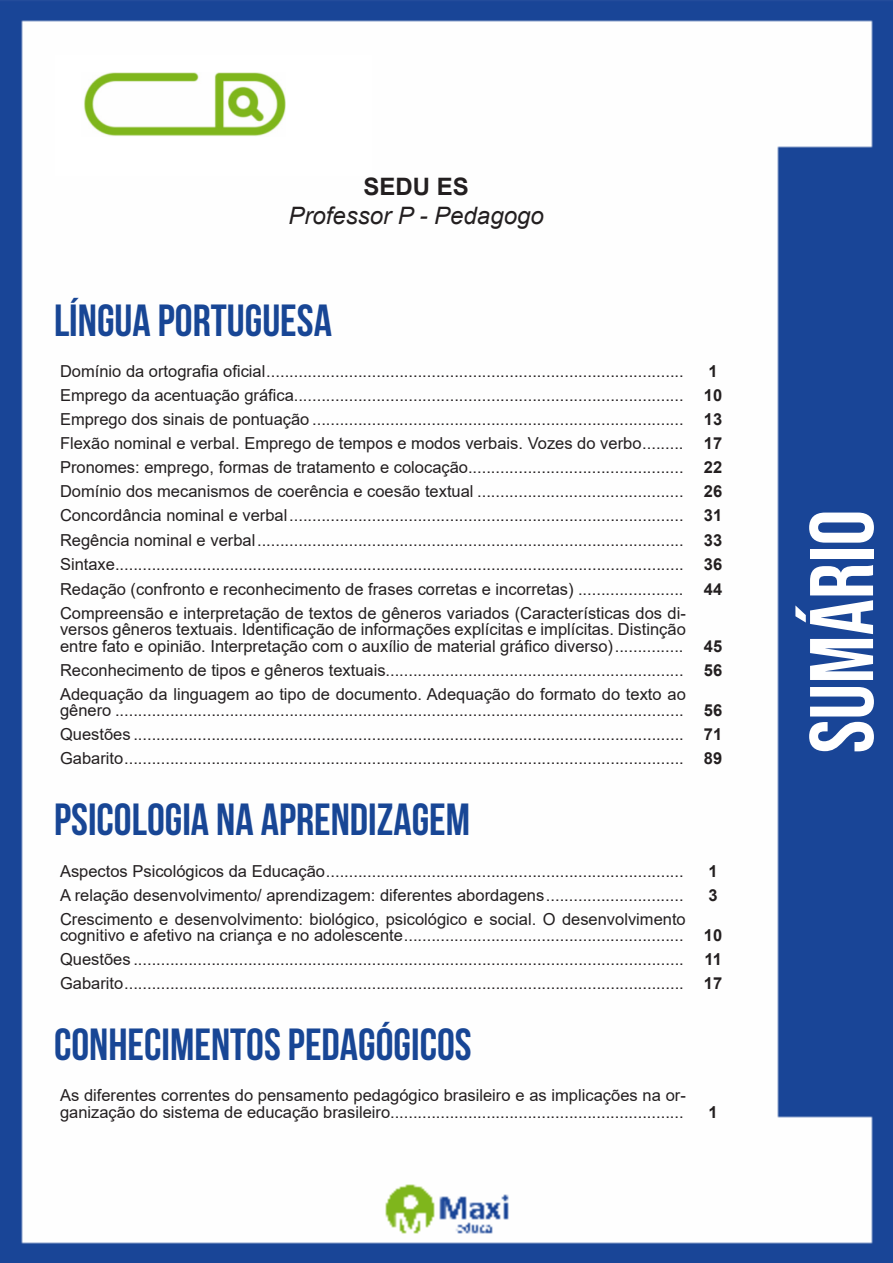
<style>
.page{position:relative;width:893px;height:1263px;background:#fff}
.page>*{position:absolute;margin:0;border:0;box-sizing:border-box;transform-origin:0 0}
.t1{font:90px "Bebas Neue";color:#fff}
.t2{font:700 45px "Bebas Neue";color:#184695}
.t3{font:italic 24px "Arial";color:#231f20}
.t4{font:700 24px "Arial";color:#231f20}
.ALTERNATIVAS{font:16.5px/16.5px "Arial";color:#231f20}
.INDICE{font:700 16.5px "Arial";color:#231f20}
</style>
<div class="page">
<img style="left:0;top:0;width:893px;height:1263px">
<div style="left:55px;top:55px;width:317px;height:121px;background:#fff"></div>
<img style="left:84px;top:72px;width:201px;height:64px">
<p class="t4" style="left:363px;top:170px;width:107px">SEDU ES</p>
<p class="t3" style="left:288px;top:200px;width:257px">Professor P - Pedagogo</p>
<p class="t2" style="left:54px;top:295px;width:279px">LÍNGUA PORTUGUESA</p>
<p class="ALTERNATIVAS" style="left:60px;top:363px;width:625px">Domínio da ortografia oficial...........................................................................................</p>
<p class="INDICE" style="left:708px;top:360px;width:11px">1</p>
<p class="ALTERNATIVAS" style="left:60px;top:387px;width:625px">Emprego da acentuação gráfica.....................................................................................</p>
<p class="INDICE" style="left:704px;top:384px;width:20px">10</p>
<p class="ALTERNATIVAS" style="left:60px;top:411px;width:625px">Emprego dos sinais de pontuação .................................................................................</p>
<p class="INDICE" style="left:704px;top:408px;width:20px">13</p>
<p class="ALTERNATIVAS" style="left:60px;top:435px;width:625px">Flexão nominal e verbal. Emprego de tempos e modos verbais. Vozes do verbo.........</p>
<p class="INDICE" style="left:704px;top:432px;width:20px">17</p>
<p class="ALTERNATIVAS" style="left:60px;top:459px;width:625px">Pronomes: emprego, formas de tratamento e colocação...............................................</p>
<p class="INDICE" style="left:704px;top:456px;width:20px">22</p>
<p class="ALTERNATIVAS" style="left:60px;top:483px;width:625px">Domínio dos mecanismos de coerência e coesão textual .............................................</p>
<p class="INDICE" style="left:704px;top:480px;width:20px">26</p>
<p class="ALTERNATIVAS" style="left:60px;top:507px;width:625px">Concordância nominal e verbal......................................................................................</p>
<p class="INDICE" style="left:704px;top:504px;width:20px">31</p>
<p class="ALTERNATIVAS" style="left:60px;top:532px;width:625px">Regência nominal e verbal.............................................................................................</p>
<p class="INDICE" style="left:704px;top:529px;width:20px">33</p>
<p class="ALTERNATIVAS" style="left:60px;top:556px;width:625px">Sintaxe............................................................................................................................</p>
<p class="INDICE" style="left:704px;top:553px;width:20px">36</p>
<p class="ALTERNATIVAS" style="left:60px;top:580px;width:625px">Redação (confronto e reconhecimento de frases corretas e incorretas) .......................</p>
<p class="INDICE" style="left:704px;top:577px;width:20px">44</p>
<p class="ALTERNATIVAS" style="left:60px;top:604px;width:627px;text-align:justify">Compreensão e interpretação de textos de gêneros variados (Características dos di&shy;versos gêneros textuais. Identificação de informações explícitas e implícitas. Distinção entre fato e opinião. Interpretação com o auxílio de material gráfico diverso)...............</p>
<p class="INDICE" style="left:704px;top:634px;width:20px">45</p>
<p class="ALTERNATIVAS" style="left:60px;top:661px;width:625px">Reconhecimento de tipos e gêneros textuais.................................................................</p>
<p class="INDICE" style="left:704px;top:658px;width:20px">56</p>
<p class="ALTERNATIVAS" style="left:60px;top:685px;width:627px">Adequação da linguagem ao tipo de documento. Adequação do formato do texto ao gênero ............................................................................................................................</p>
<p class="INDICE" style="left:704px;top:699px;width:20px">56</p>
<p class="ALTERNATIVAS" style="left:60px;top:726px;width:625px">Questões ........................................................................................................................</p>
<p class="INDICE" style="left:704px;top:723px;width:20px">71</p>
<p class="ALTERNATIVAS" style="left:60px;top:750px;width:625px">Gabarito..........................................................................................................................</p>
<p class="INDICE" style="left:704px;top:747px;width:20px">89</p>
<p class="t2" style="left:54px;top:795px;width:418px">PSICOLOGIA NA APRENDIZAGEM</p>
<p class="ALTERNATIVAS" style="left:60px;top:862px;width:625px">Aspectos Psicológicos da Educação..............................................................................</p>
<p class="INDICE" style="left:708px;top:859px;width:11px">1</p>
<p class="ALTERNATIVAS" style="left:60px;top:886px;width:625px">A relação desenvolvimento/ aprendizagem: diferentes abordagens..............................</p>
<p class="INDICE" style="left:708px;top:883px;width:11px">3</p>
<p class="ALTERNATIVAS" style="left:60px;top:910px;width:627px">Crescimento e desenvolvimento: biológico, psicológico e social. O desenvolvimento cognitivo e afetivo na criança e no adolescente.............................................................</p>
<p class="INDICE" style="left:704px;top:924px;width:20px">10</p>
<p class="ALTERNATIVAS" style="left:60px;top:951px;width:625px">Questões ........................................................................................................................</p>
<p class="INDICE" style="left:704px;top:948px;width:19px">11</p>
<p class="ALTERNATIVAS" style="left:60px;top:975px;width:625px">Gabarito..........................................................................................................................</p>
<p class="INDICE" style="left:704px;top:972px;width:20px">17</p>
<p class="t2" style="left:54px;top:1020px;width:419px">CONHECIMENTOS PEDAGÓGICOS</p>
<p class="ALTERNATIVAS" style="left:60px;top:1087px;width:627px">As diferentes correntes do pensamento pedagógico brasileiro e as implicações na or&shy;ganização do sistema de educação brasileiro................................................................</p>
<p class="INDICE" style="left:708px;top:1100px;width:11px">1</p>
<h1 class="t1" style="left:791px;top:753px;width:245px;rotate:-90deg">sumário</h1>
</div>
